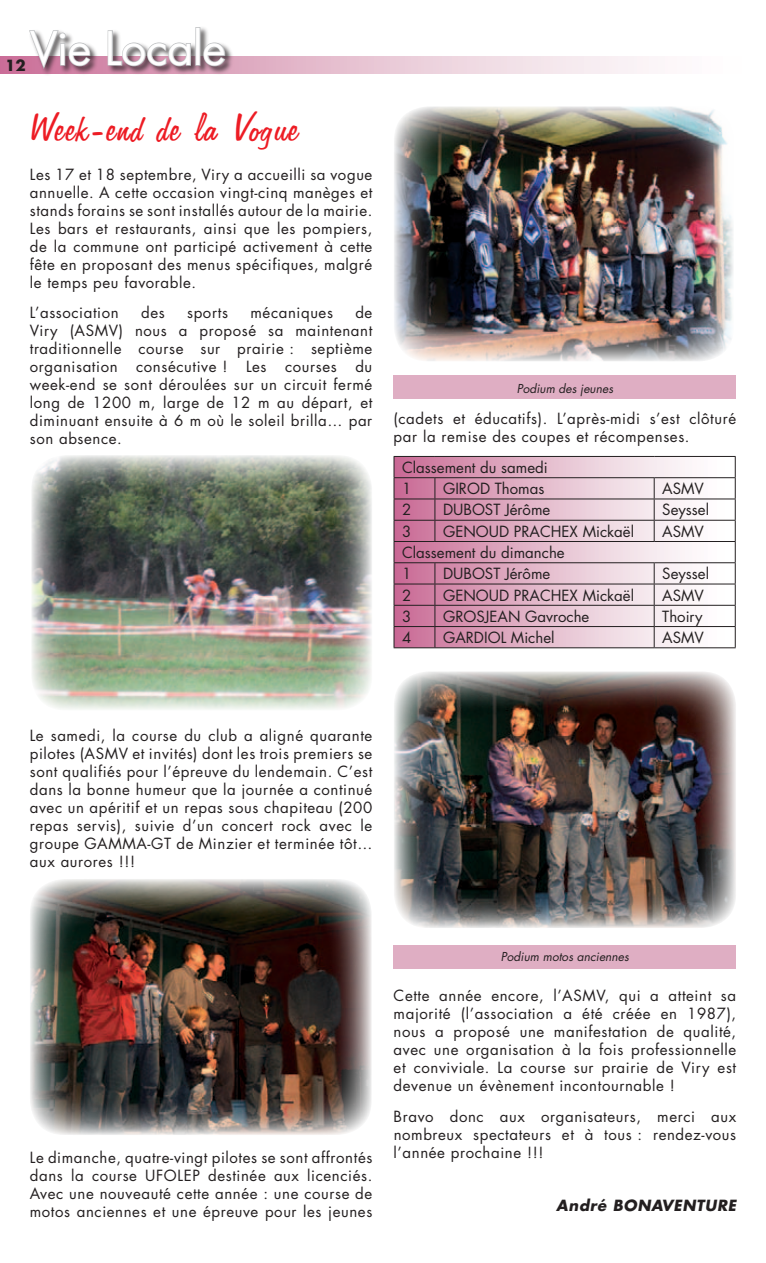
<style>
.page{position:relative;width:766px;height:1263px;background:#fff}
.page>*{position:absolute;margin:0;border:0;box-sizing:border-box;transform-origin:0 0}
.t1{font:45px "Freehand 575 BT Regular B";letter-spacing:.04em;color:#ed1c24}
.t2{font:45px "Futura";letter-spacing:-.015em;color:#fff}
.t3{font:15px/18px "Futura";letter-spacing:.04em;color:#231f20;text-align:justify}
.t4{font:15px/21.3px "Futura";color:#231f20}
.t5{font:italic 700 15px "Futura";letter-spacing:.04em;color:#231f20}
.t6{font:700 15px "Futura";color:#231f20}
.t7{font:italic 12px "Futura";color:#231f20}
</style>
<div class="page">
<svg style="left:0;top:57px;width:649px;height:17px;background:#eacbd9"></svg>
<div style="left:29px;top:26px;width:206px;height:51px;background:#231f20;opacity:.75"></div>
<svg style="left:28px;top:29px;width:63px;height:42px"></svg>
<svg style="left:107px;top:30px;width:85px;height:37px"></svg>
<div style="left:195px;top:27px;width:5px;height:39px;border:2px solid #bcbec0"></div>
<svg style="left:202px;top:42px;width:24px;height:25px"></svg>
<svg style="left:394px;top:457px;width:340px;height:190px"></svg>
<hr style="left:393px;top:456px;width:42px;height:1px;background:#231f20">
<hr style="left:435px;top:456px;width:219px;height:1px;background:#231f20">
<hr style="left:654px;top:456px;width:81px;height:1px;background:#231f20">
<hr style="left:393px;top:477px;width:42px;height:1px;background:#231f20">
<hr style="left:435px;top:477px;width:219px;height:1px;background:#231f20">
<hr style="left:654px;top:477px;width:81px;height:1px;background:#231f20">
<hr style="left:393px;top:499px;width:42px;height:1px;background:#231f20">
<hr style="left:435px;top:499px;width:219px;height:1px;background:#231f20">
<hr style="left:654px;top:499px;width:81px;height:1px;background:#231f20">
<hr style="left:393px;top:520px;width:42px;height:1px;background:#231f20">
<hr style="left:435px;top:520px;width:219px;height:1px;background:#231f20">
<svg style="left:434px;top:478px;width:1px;height:63px"></svg>
<hr style="left:654px;top:520px;width:81px;height:1px;background:#231f20">
<svg style="left:653px;top:478px;width:1px;height:63px"></svg>
<hr style="left:393px;top:541px;width:42px;height:1px;background:#231f20">
<hr style="left:435px;top:541px;width:219px;height:1px;background:#231f20">
<hr style="left:654px;top:541px;width:81px;height:1px;background:#231f20">
<hr style="left:393px;top:562px;width:42px;height:1px;background:#231f20">
<hr style="left:435px;top:562px;width:219px;height:1px;background:#231f20">
<hr style="left:654px;top:562px;width:81px;height:1px;background:#231f20">
<hr style="left:393px;top:584px;width:42px;height:1px;background:#231f20">
<hr style="left:435px;top:584px;width:219px;height:1px;background:#231f20">
<hr style="left:654px;top:584px;width:81px;height:1px;background:#231f20">
<hr style="left:393px;top:605px;width:42px;height:1px;background:#231f20">
<hr style="left:435px;top:605px;width:219px;height:1px;background:#231f20">
<hr style="left:654px;top:605px;width:81px;height:1px;background:#231f20">
<hr style="left:393px;top:626px;width:42px;height:1px;background:#231f20">
<svg style="left:393px;top:457px;width:1px;height:190px"></svg>
<hr style="left:435px;top:626px;width:219px;height:1px;background:#231f20">
<svg style="left:434px;top:563px;width:1px;height:84px"></svg>
<hr style="left:654px;top:626px;width:81px;height:1px;background:#231f20">
<svg style="left:653px;top:563px;width:1px;height:84px"></svg>
<svg style="left:734px;top:457px;width:1px;height:190px"></svg>
<hr style="left:393px;top:647px;width:42px;height:1px;background:#231f20">
<hr style="left:435px;top:647px;width:219px;height:1px;background:#231f20">
<hr style="left:654px;top:647px;width:81px;height:1px;background:#231f20">
<img style="left:31px;top:455px;width:341px;height:256px;border-radius:34px">
<img style="left:393px;top:671px;width:343px;height:257px;border-radius:34px">
<img style="left:393px;top:106px;width:340px;height:255px;border-radius:34px">
<img style="left:30px;top:879px;width:341px;height:256px;border-radius:34px">
<div style="left:393px;top:376px;width:343px;height:23px;background:#dfaec3"></div>
<div style="left:393px;top:945px;width:343px;height:23px;background:#dfaec3"></div>
<h1 class="t2" style="left:30px;top:17px;width:198px">Vie Locale</h1>
<p class="t6" style="left:5px;top:55px;width:21px">12</p>
<h1 class="t1" style="left:30px;top:104px;width:271px">Week-end de la Vogue</h1>
<p class="t3" style="left:30px;top:165px;width:344px">Les 17 et 18 septembre, Viry a accueilli sa vogue annuelle. A cette occasion vingt-cinq manèges et stands forains se sont installés autour de la mairie.<br>Les bars et restaurants, ainsi que les pompiers, de la commune ont participé activement à cette fête en proposant des menus spécifiques, malgré le temps peu favorable.</p>
<p class="t3" style="left:30px;top:304px;width:90px">L’association</p>
<p class="t3" style="left:141px;top:304px;width:25px">des</p>
<p class="t3" style="left:187px;top:304px;width:42px">sports</p>
<p class="t3" style="left:250px;top:304px;width:84px">mécaniques</p>
<p class="t3" style="left:30px;top:304px;width:344px;text-indent:325px">de Viry (ASMV) nous a proposé sa maintenant traditionnelle course sur prairie : septième organisation consécutive ! Les courses du week-end se sont déroulées sur un circuit fermé long de 1200 m, large de 12 m au départ, et diminuant ensuite à 6 m où le soleil brilla… par son absence.</p>
<p class="t7" style="left:516px;top:381px;width:98px">Podium des jeunes</p>
<p class="t3" style="left:393px;top:409px;width:344px">(cadets et éducatifs). L’après-midi s’est clôturé par la remise des coupes et récompenses.</p>
<p class="t4" style="left:402px;top:457px;width:147px">Classement du samedi<br>1</p>
<p class="t4" style="left:443px;top:478px;width:103px">GIROD Thomas</p>
<p class="t3" style="left:662px;top:479px;width:43px">ASMV</p>
<p class="t3" style="left:402px;top:501px;width:11px">2</p>
<p class="t4" style="left:443px;top:499px;width:109px">DUBOST Jérôme</p>
<p class="t4" style="left:662px;top:499px;width:48px">Seyssel</p>
<p class="t3" style="left:402px;top:522px;width:11px">3</p>
<p class="t4" style="left:443px;top:520px;width:192px">GENOUD PRACHEX Mickaël</p>
<p class="t3" style="left:662px;top:522px;width:43px">ASMV</p>
<p class="t4" style="left:402px;top:542px;width:164px">Classement du dimanche<br>1</p>
<p class="t4" style="left:443px;top:563px;width:109px">DUBOST Jérôme</p>
<p class="t4" style="left:662px;top:563px;width:48px">Seyssel</p>
<p class="t3" style="left:402px;top:586px;width:11px">2</p>
<p class="t4" style="left:443px;top:584px;width:192px">GENOUD PRACHEX Mickaël</p>
<p class="t3" style="left:662px;top:586px;width:43px">ASMV</p>
<p class="t3" style="left:402px;top:607px;width:11px">3</p>
<p class="t4" style="left:443px;top:605px;width:148px">GROSJEAN Gavroche</p>
<p class="t3" style="left:662px;top:607px;width:42px">Thoiry</p>
<p class="t3" style="left:402px;top:628px;width:11px">4</p>
<p class="t4" style="left:443px;top:627px;width:113px">GARDIOL Michel</p>
<p class="t3" style="left:662px;top:628px;width:43px">ASMV</p>
<p class="t3" style="left:30px;top:726px;width:344px">Le samedi, la course du club a aligné quarante pilotes (ASMV et invités) dont les trois premiers se sont qualifiés pour l’épreuve du lendemain. C’est dans la bonne humeur que la journée a continué avec un apéritif et un repas sous chapiteau (200 repas servis), suivie d’un concert rock avec le groupe GAMMA-GT de Minzier et terminée tôt… aux aurores !!!</p>
<p class="t3" style="left:30px;top:1149px;width:344px">Le dimanche, quatre-vingt pilotes se sont affrontés dans la course UFOLEP destinée aux licenciés.<br>Avec une nouveauté cette année : une course de motos anciennes et une épreuve pour les jeunes</p>
<p class="t7" style="left:500px;top:949px;width:130px">Podium motos anciennes</p>
<p class="t3" style="left:393px;top:986px;width:344px">Cette année encore, l’ASMV, qui a atteint sa majorité (l’association a été créée en 1987), nous a proposé une manifestation de qualité, avec une organisation à la fois professionnelle et conviviale. La course sur prairie de Viry est devenue un évènement incontournable !</p>
<p class="t3" style="left:393px;top:1107px;width:344px">Bravo donc aux organisateurs, merci aux nombreux spectateurs et à tous : rendez-vous l’année prochaine !!!</p>
<p class="t5" style="left:556px;top:1195px;width:181px">André BONAVENTURE</p>
</div>
